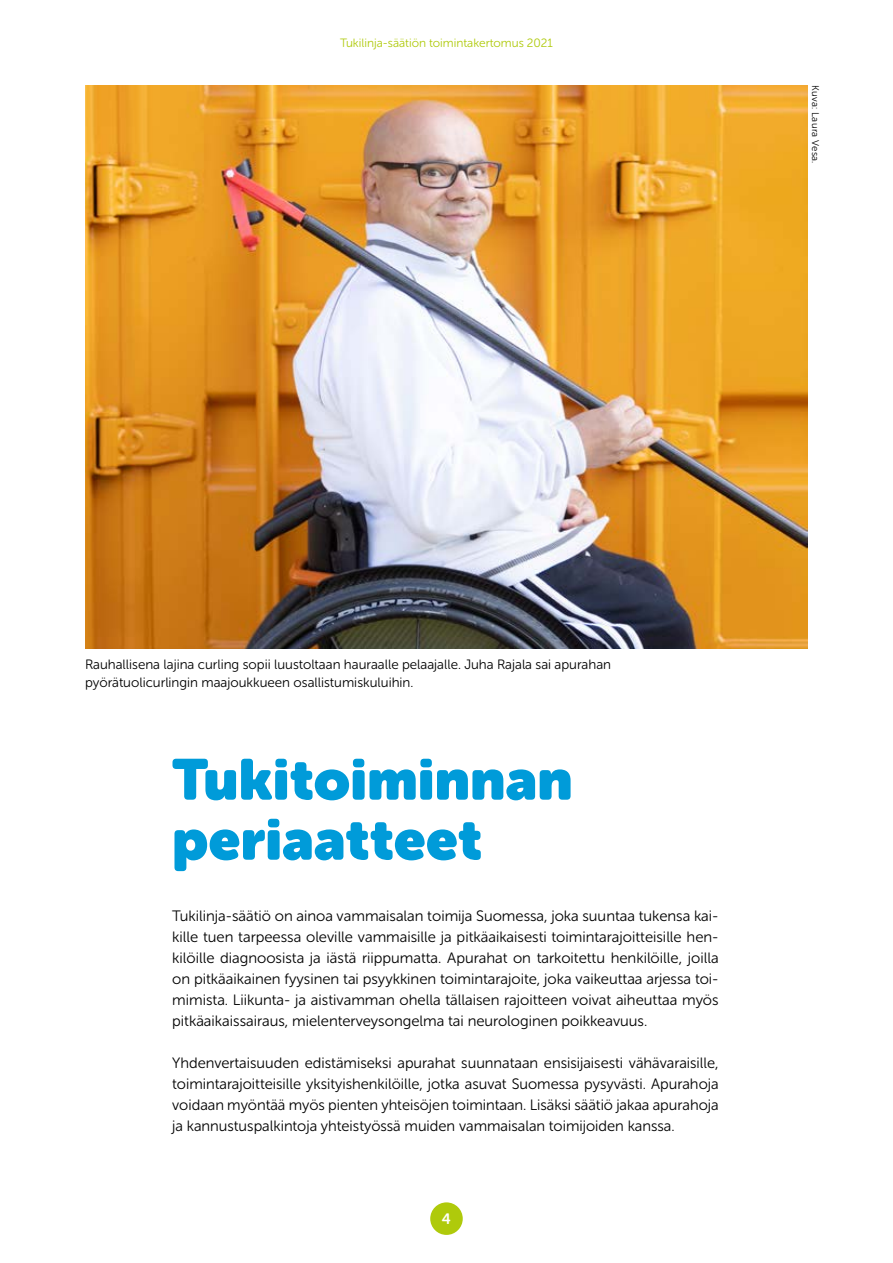
<style>
.page{position:relative;width:893px;height:1263px;background:#fff}
.page>*{position:absolute;margin:0;border:0;box-sizing:border-box;transform-origin:0 0}
.t1{font:57px/60px "Museo Sans Rounded";letter-spacing:.01em;color:#009bd9}
.t2{font:15px/21px "Museo Sans Rounded 300";color:#000;text-align:justify}
.t3{font:15px "Museo Sans Rounded 700";color:#fff}
.t4{font:13.5px/18px "Museo Sans Rounded 300";color:#000}
.t5{font:12px "Museo Sans Rounded 300";color:#afca0b}
.t6{font:9.75px "Museo Sans Rounded 300";letter-spacing:.03em;color:#000}
</style>
<div class="page">
<div style="left:430px;top:1202px;width:33px;height:33px;background:#afca0b;border-radius:50%"></div>
<img style="left:85px;top:85px;width:723px;height:563px">
<p class="t5" style="left:340px;top:37px;width:214px">Tukilinja-säätiön toimintakertomus 2021</p>
<p class="t6" style="left:821px;top:85px;width:80px;rotate:90deg">Kuva: Laura Vesa.</p>
<p class="t4" style="left:85px;top:656px;width:528px">Rauhallisena lajina curling sopii luustoltaan hauraalle pelaajalle. Juha Rajala sai apurahan pyörätuolicurlingin maajoukkueen osallistumiskuluihin.</p>
<h1 class="t1" style="left:172px;top:750px;width:402px">Tukitoiminnan periaatteet</h1>
<p class="t2" style="left:172px;top:905px;width:548px">Tukilinja-säätiö on ainoa vammaisalan toimija Suomessa, joka suuntaa tukensa kai&shy;kille tuen tarpeessa oleville vammaisille ja pitkäaikaisesti toimintarajoitteisille hen&shy;kilöille diagnoosista ja iästä riippumatta. Apurahat on tarkoitettu henkilöille, joilla on pitkäaikainen fyysinen tai psyykkinen toimintarajoite, joka vaikeuttaa arjessa toi&shy;mimista. Liikunta- ja aistivamman ohella tällaisen rajoitteen voivat aiheuttaa myös pitkäaikaissairaus, mielenterveysongelma tai neurologinen poikkeavuus.</p>
<p class="t2" style="left:172px;top:1052px;width:548px">Yhdenvertaisuuden edistämiseksi apurahat suunnataan ensisijaisesti vähävaraisille, toimintarajoitteisille yksityishenkilöille, jotka asuvat Suomessa pysyvästi. Apurahoja voidaan myöntää myös pienten yhteisöjen toimintaan. Lisäksi säätiö jakaa apurahoja ja kannustuspalkintoja yhteistyössä muiden vammaisalan toimijoiden kanssa.</p>
<p class="t3" style="left:442px;top:1210px;width:11px">4</p>
</div>
